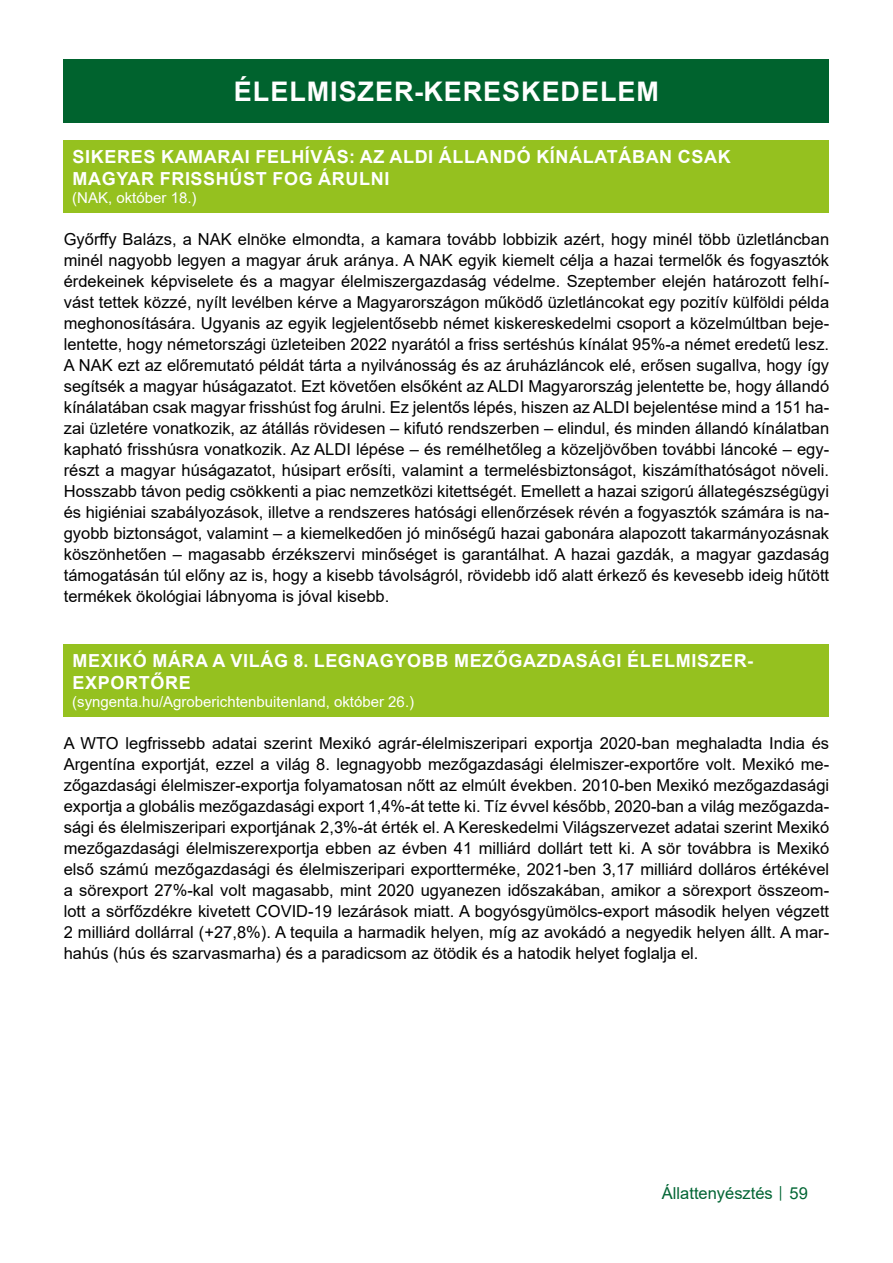
<style>
.page{position:relative;width:893px;height:1263px;background:#fff}
.page>*{position:absolute;margin:0;border:0;box-sizing:border-box;transform-origin:0 0}
.Cím_01_tartalomjegyz{font:700 27px "Arial";letter-spacing:.035em;color:#fff}
.Cím_02{font:700 18px/21.6px "Arial";letter-spacing:.035em;color:#fff}
.Szoveg{font:16.5px/21px "Arial";color:#000;text-align:justify}
.t1{font:16.5px "Arial";color:#006533}
.Cím_03{font:15px "Arial";color:#fff}
.s1{font-size:12px}
</style>
<div class="page">
<div style="left:64px;top:60px;width:765px;height:63px;background:#00632e"></div>
<div style="left:64px;top:140px;width:765px;height:73px;background:#95c11f"></div>
<div style="left:64px;top:644px;width:765px;height:73px;background:#95c11f"></div>
<p class="Cím_01_tartalomjegyz" style="left:234px;top:73px;width:426px">ÉLELMISZER-KERESKEDELEM</p>
<p class="Cím_02" style="left:73px;top:146px;width:660px">SIKERES KAMARAI FELHÍVÁS: AZ ALDI ÁLLANDÓ KÍNÁLATÁBAN CSAK<br>MAGYAR FRISSHÚST FOG ÁRULNI</p>
<p class="Cím_03" style="left:72px;top:187px;width:126px">(NAK, október 18.)</p>
<p class="Szoveg" style="left:64px;top:229px;width:767px">Győrffy Balázs, a NAK elnöke elmondta, a kamara tovább lobbizik azért, hogy minél több üzletláncban minél nagyobb legyen a magyar áruk aránya. A NAK egyik kiemelt célja a hazai termelők és fogyasztók érdekeinek képviselete és a magyar élelmiszergazdaság védelme. Szeptember elején határozott felhí&shy;vást tettek közzé, nyílt levélben kérve a Magyarországon működő üzletláncokat egy pozitív külföldi példa meghonosítására. Ugyanis az egyik legjelentősebb német kiskereskedelmi csoport a közelmúltban beje&shy;lentette, hogy németországi üzleteiben 2022 nyarától a friss sertéshús kínálat 95%-a német eredetű lesz.<br>A NAK ezt az előremutató példát tárta a nyilvánosság és az áruházláncok elé, erősen sugallva, hogy így segítsék a magyar húságazatot. Ezt követően elsőként az ALDI Magyarország jelentette be, hogy állandó kínálatában csak magyar frisshúst fog árulni. Ez jelentős lépés, hiszen az ALDI bejelentése mind a 151 ha&shy;zai üzletére vonatkozik, az átállás rövidesen – kifutó rendszerben – elindul, és minden állandó kínálatban kapható frisshúsra vonatkozik. Az ALDI lépése – és remélhetőleg a közeljövőben további láncoké – egy&shy;részt a magyar húságazatot, húsipart erősíti, valamint a termelésbiztonságot, kiszámíthatóságot növeli.<br>Hosszabb távon pedig csökkenti a piac nemzetközi kitettségét. Emellett a hazai szigorú állategészségügyi és higiéniai szabályozások, illetve a rendszeres hatósági ellenőrzések révén a fogyasztók számára is na&shy;gyobb biztonságot, valamint – a kiemelkedően jó minőségű hazai gabonára alapozott takarmányozásnak köszönhetően – magasabb érzékszervi minőséget is garantálhat. A hazai gazdák, a magyar gazdaság támogatásán túl előny az is, hogy a kisebb távolságról, rövidebb idő alatt érkező és kevesebb ideig hűtött termékek ökológiai lábnyoma is jóval kisebb.</p>
<p class="Cím_02" style="left:73px;top:650px;width:682px">MEXIKÓ MÁRA A VILÁG 8. LEGNAGYOBB MEZŐGAZDASÁGI ÉLELMISZER-<br>EXPORTŐRE</p>
<p class="Cím_03" style="left:72px;top:691px;width:343px">(syngenta.hu/Agroberichtenbuitenland, október 26.)</p>
<p class="Szoveg" style="left:64px;top:733px;width:767px">A WTO legfrissebb adatai szerint Mexikó agrár-élelmiszeripari exportja 2020-ban meghaladta India és Argentína exportját, ezzel a világ 8. legnagyobb mezőgazdasági élelmiszer-exportőre volt. Mexikó me&shy;zőgazdasági élelmiszer-exportja folyamatosan nőtt az elmúlt években. 2010-ben Mexikó mezőgazdasági exportja a globális mezőgazdasági export 1,4%-át tette ki. Tíz évvel később, 2020-ban a világ mezőgazda&shy;sági és élelmiszeripari exportjának 2,3%-át érték el. A Kereskedelmi Világszervezet adatai szerint Mexikó mezőgazdasági élelmiszerexportja ebben az évben 41 milliárd dollárt tett ki. A sör továbbra is Mexikó első számú mezőgazdasági és élelmiszeripari exportterméke, 2021-ben 3,17 milliárd dolláros értékével a sörexport 27%-kal volt magasabb, mint 2020 ugyanezen időszakában, amikor a sörexport összeom&shy;lott a sörfőzdékre kivetett COVID-19 lezárások miatt. A bogyósgyümölcs-export második helyen végzett 2 milliárd dollárral (+27,8%). A tequila a harmadik helyen, míg az avokádó a negyedik helyen állt. A mar&shy;hahús (hús és szarvasmarha) és a paradicsom az ötödik és a hatodik helyet foglalja el.</p>
<p class="t1" style="left:662px;top:1182px;width:147px">Állattenyésztés <span class="s1">│</span> 59</p>
</div>
